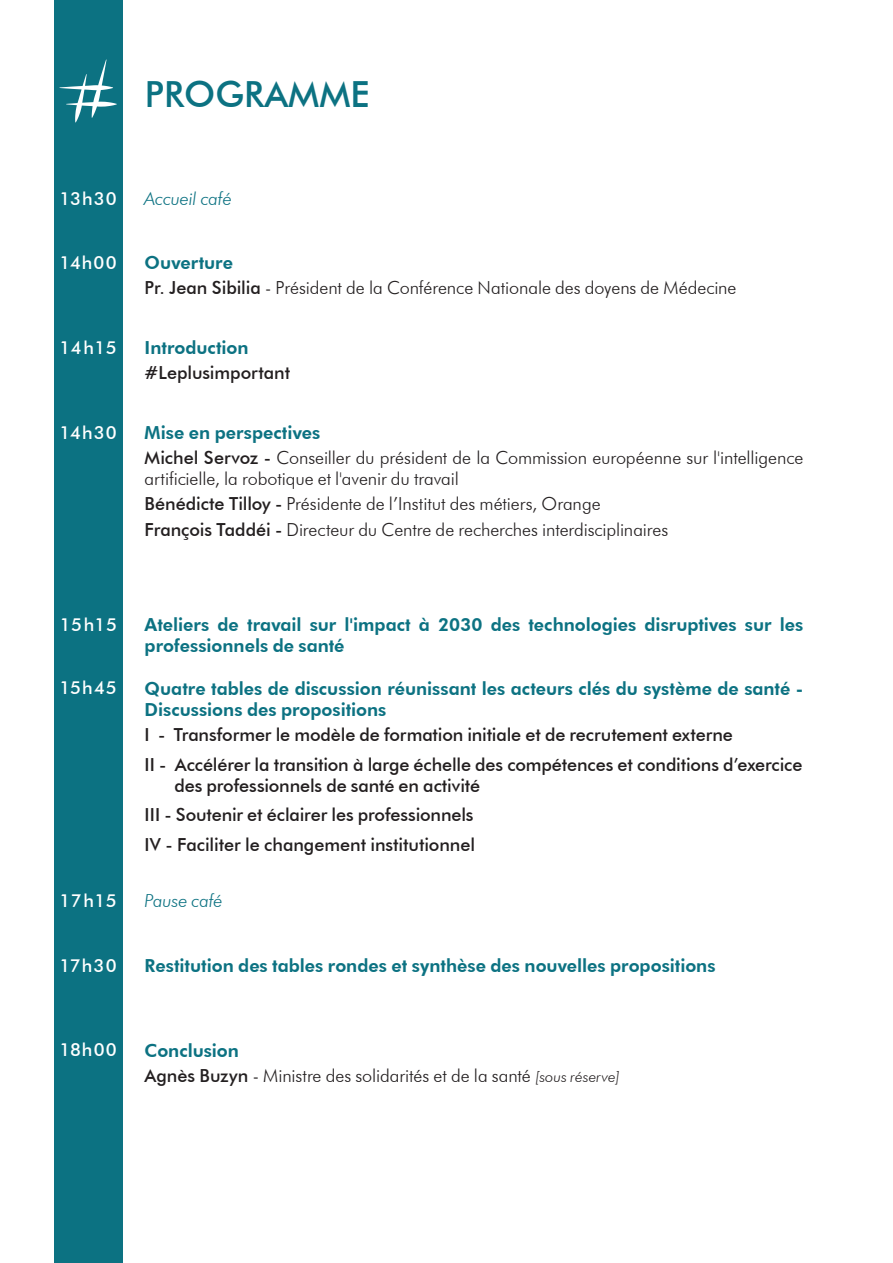
<style>
.page{position:relative;width:893px;height:1263px;background:#fff}
.page>*{position:absolute;margin:0;border:0;box-sizing:border-box;transform-origin:0 0}
.Chapter_heading{font:500 36px "Futura BT";color:#0c7282}
.Programme_Body{font:300 18px/21px "Futura BT";letter-spacing:-.005em;color:#231f20}
.Programme_Event{font:800 18px/21px "Futura BT";color:#0c7282}
.Programme_Numbering{font:500 18px/21px "Futura BT";letter-spacing:-.005em;color:#231f20}
.Progamme_Time{font:500 18px "Futura BT";letter-spacing:.055em;color:#fff}
.Programme_Event-2{font:italic 300 18px "Futura BT";letter-spacing:-.01em;color:#0c7282}
.Programme_Body-2{font:500 18px "Futura BT";letter-spacing:-.005em;color:#231f20}
.s1{font-weight:500}
.s2{font-style:italic;font-size:15px}
</style>
<div class="page">
<div style="left:54px;top:0;width:68px;height:1263px;background:#0c7282"></div>
<svg style="left:60px;top:60px;width:57px;height:62px"></svg>
<h2 class="Chapter_heading" style="left:145px;top:73px;width:226px">PROGRAMME</h2>
<p class="Progamme_Time" style="left:60px;top:188px;width:59px">13h30</p>
<p class="Programme_Event-2" style="left:145px;top:188px;width:89px">Accueil café</p>
<p class="Progamme_Time" style="left:60px;top:251px;width:59px">14h00</p>
<p class="Programme_Event" style="left:145px;top:252px;width:90px">Ouverture</p>
<p class="Programme_Body" style="left:145px;top:277px;width:593px"><span class="s1">Pr. Jean Sibilia</span> - Président de la Conférence Nationale des doyens de Médecine</p>
<p class="Progamme_Time" style="left:60px;top:336px;width:59px">14h15</p>
<p class="Programme_Event" style="left:145px;top:337px;width:105px">Introduction</p>
<p class="Programme_Body-2" style="left:145px;top:362px;width:147px">#Leplusimportant</p>
<p class="Progamme_Time" style="left:60px;top:422px;width:59px">14h30</p>
<p class="Programme_Event" style="left:145px;top:422px;width:177px">Mise en perspectives</p>
<p class="Programme_Body" style="left:145px;top:447px;width:660px"><span class="s1">Michel Servoz -</span> Conseiller du président de la Commission européenne sur l'intelligence artificielle, la robotique et l'avenir du travail</p>
<p class="Programme_Body" style="left:145px;top:493px;width:458px"><span class="s1">Bénédicte Tilloy -</span> Présidente de l’Institut des métiers, Orange</p>
<p class="Programme_Body" style="left:145px;top:519px;width:525px"><span class="s1">François Taddéi -</span> Directeur du Centre de recherches interdisciplinaires</p>
<p class="Progamme_Time" style="left:60px;top:614px;width:59px">15h15</p>
<p class="Programme_Event" style="left:145px;top:614px;width:660px">Ateliers de travail sur l'impact à 2030 des technologies disruptives sur les professionnels de santé</p>
<p class="Progamme_Time" style="left:60px;top:676px;width:59px">15h45</p>
<p class="Programme_Event" style="left:145px;top:678px;width:660px">Quatre tables de discussion réunissant les acteurs clés du système de santé -<br>Discussions des propositions</p>
<p class="Programme_Numbering" style="left:145px;top:724px;width:590px">I - Transformer le modèle de formation initiale et de recrutement externe</p>
<p class="Programme_Numbering" style="left:174px;top:754px;width:630px;text-indent:-30px">II - Accélérer la transition à large échelle des compétences et conditions d’exercice des professionnels de santé en activité</p>
<p class="Programme_Numbering" style="left:145px;top:804px;width:330px">III - Soutenir et éclairer les professionnels</p>
<p class="Programme_Numbering" style="left:145px;top:834px;width:332px">IV - Faciliter le changement institutionnel</p>
<p class="Progamme_Time" style="left:60px;top:889px;width:59px">17h15</p>
<p class="Programme_Event-2" style="left:145px;top:889px;width:80px">Pause café</p>
<p class="Progamme_Time" style="left:60px;top:954px;width:59px">17h30</p>
<p class="Programme_Event" style="left:145px;top:954px;width:573px">Restitution des tables rondes et synthèse des nouvelles propositions</p>
<p class="Progamme_Time" style="left:60px;top:1039px;width:59px">18h00</p>
<p class="Programme_Event" style="left:145px;top:1039px;width:96px">Conclusion</p>
<p class="Programme_Body" style="left:145px;top:1065px;width:477px"><span class="s1">Agnès Buzyn</span> - Ministre des solidarités et de la santé <span class="s2">[sous réserve]</span></p>
</div>
